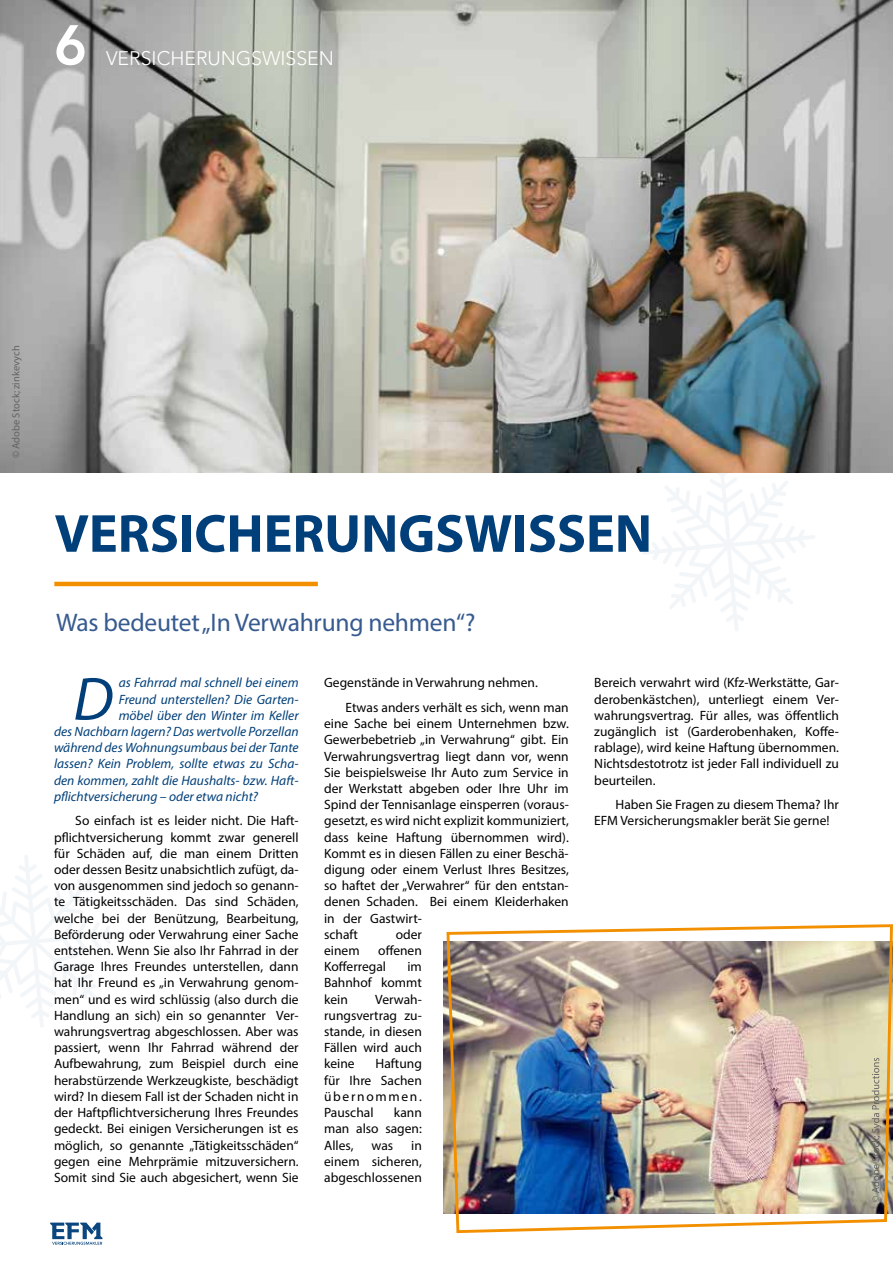
<style>
.page{position:relative;width:893px;height:1263px;background:#fff}
.page>*{position:absolute;margin:0;border:0;box-sizing:border-box;transform-origin:0 0}
.t1{font:italic 61.5px "Myriad Pro";color:#003f79}
.t2{font:800 55.8px "Avenir LT";color:#fff}
.t3{font:700 54px "Myriad Pro";color:#003f79}
.t4{font:25.5px "Myriad Pro";letter-spacing:-.01em;color:#375a8f}
.t5{font:300 19.5px "Avenir LT";color:#fff}
.t6{font:13.5px/16.2px "Myriad Pro";color:#000;text-align:justify}
.t7{font:italic 13.5px "Myriad Pro";color:#003f79}
.t8{font:10.5px "Myriad Pro";color:#646363}
</style>
<div class="page">
<svg style="left:0;top:855px;width:120px;height:172px"></svg>
<svg style="left:642px;top:472px;width:173px;height:159px"></svg>
<img style="left:0;top:0;width:893px;height:472px">
<svg style="left:50px;top:1222px;width:52px;height:23px"></svg>
<hr style="left:54px;top:582px;width:264px;height:4px;background:#f39000">
<img style="left:445px;top:924px;width:448px;height:310px">
<svg style="left:872px;top:1058px;width:9px;height:144px"></svg>
<h2 class="t2" style="left:54px;top:12px;width:34px">6</h2>
<h3 class="t5" style="left:106px;top:46px;width:229px">VERSICHERUNGSWISSEN</h3>
<p class="t8" style="left:10px;top:458px;width:114px;rotate:-90deg">© Adobe Stock; zinkevych</p>
<h3 class="t3" style="left:55px;top:498px;width:599px">VERSICHERUNGSWISSEN</h3>
<h3 class="t4" style="left:56px;top:607px;width:421px">Was bedeutet „In Verwahrung nehmen“?</h3>
<h1 class="t1" style="left:73px;top:661px;width:41px">D</h1>
<p class="t7" style="left:119px;top:674px;width:181px">as Fahrrad mal schnell bei einem</p>
<p class="t7" style="left:119px;top:691px;width:181px">Freund unterstellen? Die Garten-</p>
<p class="t7" style="left:119px;top:707px;width:181px">möbel über den Winter im Keller</p>
<p class="t7" style="left:54px;top:723px;width:246px">des Nachbarn lagern? Das wertvolle Porzellan</p>
<p class="t7" style="left:54px;top:739px;width:246px">während des Wohnungsumbaus bei der Tante</p>
<p class="t7" style="left:54px;top:755px;width:246px">lassen? Kein Problem, sollte etwas zu Scha-</p>
<p class="t7" style="left:54px;top:772px;width:246px">den kommen, zahlt die Haushalts- bzw. Haft-</p>
<p class="t7" style="left:54px;top:788px;width:206px">pflichtversicherung – oder etwa nicht?</p>
<p class="t6" style="left:54px;top:813px;width:246px;text-indent:21px">So einfach ist es leider nicht. Die Haft&shy;pflichtversicherung kommt zwar generell für Schäden auf, die man einem Dritten oder dessen Besitz unabsichtlich zufügt, da&shy;von ausgenommen sind jedoch so genann&shy;te Tätigkeitsschäden. Das sind Schäden, welche bei der Benützung, Bearbeitung, Beförderung oder Verwahrung einer Sache entstehen. Wenn Sie also Ihr Fahrrad in der Garage Ihres Freundes unterstellen, dann hat Ihr Freund es „in Verwahrung genom&shy;men“ und es wird schlüssig (also durch die Handlung an sich) ein so genannter Ver&shy;wahrungsvertrag abgeschlossen. Aber was passiert, wenn Ihr Fahrrad während der Aufbewahrung, zum Beispiel durch eine herabstürzende Werkzeugkiste, beschädigt wird? In diesem Fall ist der Schaden nicht in der Haftpflichtversicherung Ihres Freundes gedeckt. Bei einigen Versicherungen ist es möglich, so genannte „Tätigkeitsschäden“ gegen eine Mehrprämie mitzuversichern.<br>Somit sind Sie auch abgesichert, wenn Sie</p>
<p class="t6" style="left:345px;top:670px;width:225px;line-height:24.8px;text-indent:-21px">Gegenstände in Verwahrung nehmen.<br>Etwas anders verhält es sich, wenn man</p>
<p class="t6" style="left:324px;top:715px;width:246px;text-align:left">eine Sache bei einem Unternehmen bzw.<br>Gewerbebetrieb „in Verwahrung“ gibt. Ein Verwahrungsvertrag liegt dann vor, wenn Sie beispielsweise Ihr Auto zum Service in der Werkstatt abgeben oder Ihre Uhr im Spind der Tennisanlage einsperren (voraus&shy;gesetzt, es wird nicht explizit kommuniziert, dass keine Haftung übernommen wird).<br>Kommt es in diesen Fällen zu einer Beschä&shy;digung oder einem Verlust Ihres Besitzes, so haftet der „Verwahrer“ für den entstan&shy;denen Schaden. Bei einem Kleiderhaken in der Gastwirt-<br>schaft</p>
<p class="t6" style="left:396px;top:926px;width:28px">oder</p>
<p class="t6" style="left:324px;top:942px;width:99px;text-indent:54px">offenen<br>Kofferregal</p>
<p class="t6" style="left:324px;top:942px;width:37px">einem</p>
<p class="t6" style="left:324px;top:958px;width:99px;text-indent:83px">im Bahnhof kommt kein</p>
<p class="t6" style="left:324px;top:991px;width:99px;text-indent:51px">Verwah&shy;rungsvertrag zu&shy;stande, in diesen Fällen wird auch keine</p>
<p class="t6" style="left:324px;top:1056px;width:99px;text-indent:51px">Haftung für Ihre Sachen übernommen.<br>Pauschal</p>
<p class="t6" style="left:324px;top:1104px;width:99px;text-indent:70px">kann man also sagen:<br>Alles,</p>
<p class="t6" style="left:324px;top:1137px;width:99px;text-indent:87px">in einem sicheren, abgeschlossenen</p>
<p class="t6" style="left:371px;top:1137px;width:23px">was</p>
<p class="t6" style="left:594px;top:674px;width:246px">Bereich verwahrt wird (Kfz-Werkstätte, Gar&shy;derobenkästchen), unterliegt einem Ver&shy;wahrungsvertrag. Für alles, was öffentlich zugänglich ist (Garderobenhaken, Koffe&shy;rablage), wird keine Haftung übernommen.<br>Nichtsdestotrotz ist jeder Fall individuell zu beurteilen.</p>
<p class="t6" style="left:594px;top:796px;width:246px;text-indent:21px">Haben Sie Fragen zu diesem Thema? Ihr<br>EFM Versicherungsmakler berät Sie gerne!</p>
</div>
